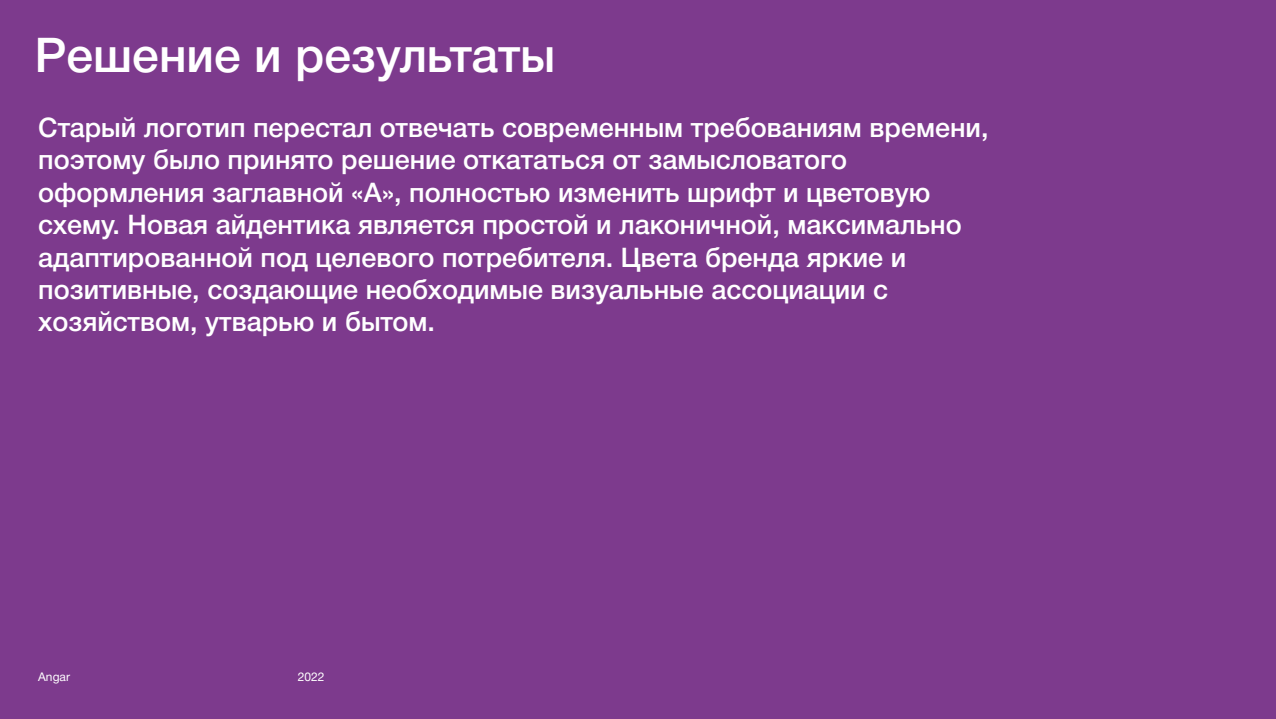
<style>
.page{position:relative;width:1276px;height:719px;background:#7d3a8d}
.page>*{position:absolute;margin:0;border:0;box-sizing:border-box;transform-origin:0 0}
.t1{font:500 48px "Helvetica Neue Cyr";color:#fff}
.t2{font:500 27px/32.4px "Helvetica Neue Cyr";color:#fff}
.t3{font:12px "Helvetica Neue Cyr";color:#fff}
</style>
<div class="page">
<h1 class="t1" style="left:35px;top:29px;width:522px">Решение и результаты</h1>
<p class="t2" style="left:38px;top:111px;width:952px">Старый логотип перестал отвечать современным требованиям времени, поэтому было принято решение откататься от замысловатого оформления заглавной «А», полностью изменить шрифт и цветовую схему. Новая айдентика является простой и лаконичной, максимально адаптированной под целевого потребителя. Цвета бренда яркие и позитивные, создающие необходимые визуальные ассоциации с хозяйством, утварью и бытом.</p>
<p class="t3" style="left:38px;top:670px;width:33px">Angar</p>
<p class="t3" style="left:298px;top:670px;width:28px">2022</p>
</div>
